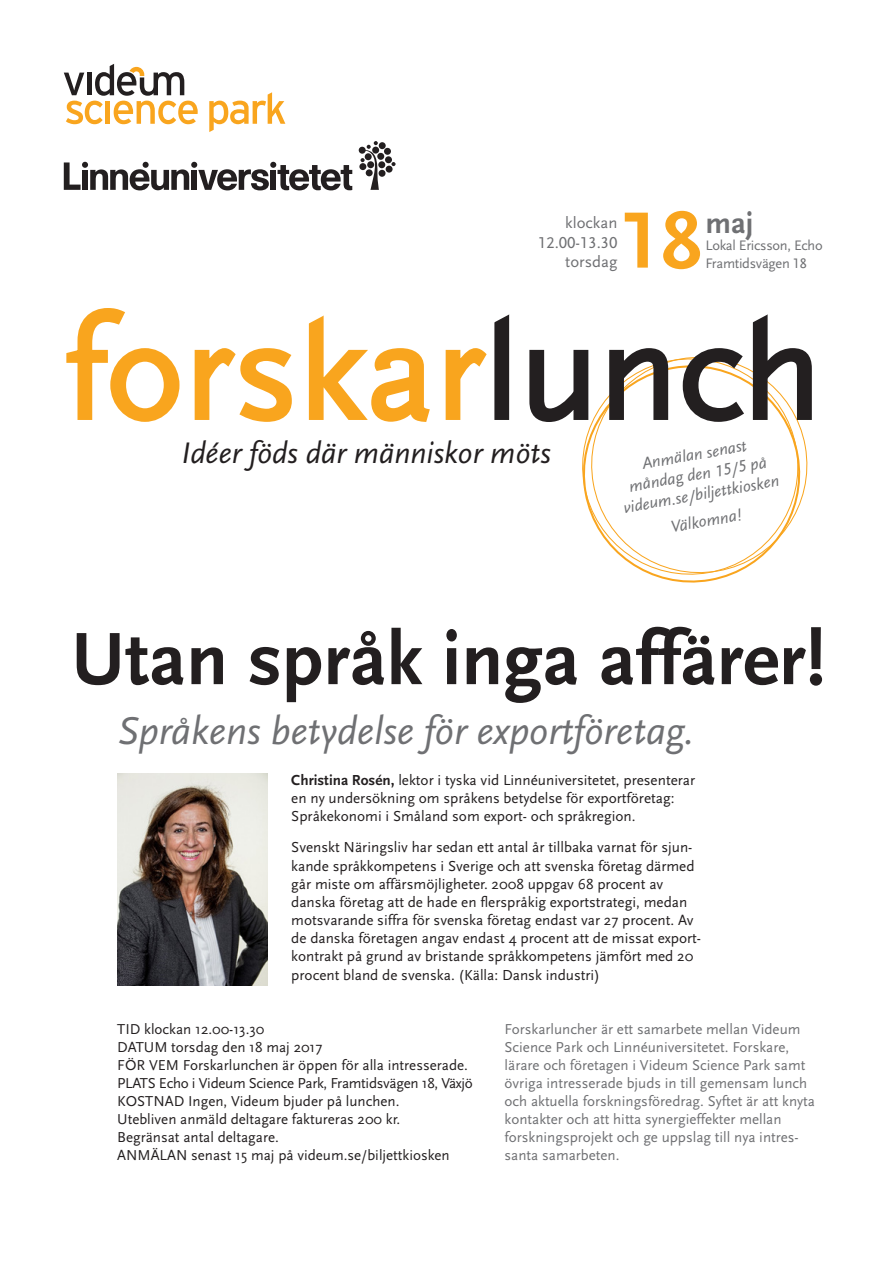
<style>
.page{position:relative;width:893px;height:1263px;background:#fff}
.page>*{position:absolute;margin:0;border:0;box-sizing:border-box;transform-origin:0 0}
.BRÖDTEXT_-_svart{font:146.4px "Scala Sans";color:#f9a51e}
.Rubrik{font:700 83.25px "Scala Sans LF";color:#f9a51e}
.SIDRUBRIK{font:700 77.4px "Scala Sans LF";color:#231f20}
.INGRESS_-_grå{font:italic 40.5px "Scala Sans LF";color:#6f7073}
.t1{font:italic 31.05px "Scala Sans";color:#231f20}
.Rubrik-2{font:700 30.75px "Scala Sans LF";color:#6f7073}
.Rubrik-3{font:italic 16.65px/20.1px "Scala Sans LF";color:#6f7073;text-align:center}
.Rubrik-4{font:16.35px/19.6px "Scala Sans LF";color:#6f7073;text-align:right}
.BRÖDTEXT_-_svart-2{font:15.15px/18.1px "Scala Sans";color:#231f20}
.FAKTATEXT{font:15px/18px "Scala Sans";color:#6f7073}
.BRÖDTEXT_-_svart-3{font:15px/18px "Scala Sans";color:#231f20}
.Rubrik-5{font:14.4px "Scala Sans LF";letter-spacing:-.02em;color:#6f7073}
.s1{color:#231f20}
.s2{font-weight:700}
</style>
<div class="page">
<svg style="left:582px;top:358px;width:226px;height:225px"></svg>
<svg style="left:66px;top:308px;width:114px;height:114px"></svg>
<svg style="left:445px;top:348px;width:42px;height:72px"></svg>
<div style="left:494px;top:309px;width:15px;height:111px;border:4px solid #231f20"></div>
<svg style="left:529px;top:349px;width:61px;height:75px"></svg>
<svg style="left:607px;top:348px;width:63px;height:74px"></svg>
<svg style="left:194px;top:315px;width:236px;height:107px"></svg>
<svg style="left:494px;top:309px;width:16px;height:19px"></svg>
<svg style="left:681px;top:314px;width:131px;height:110px"></svg>
<svg style="left:64px;top:162px;width:288px;height:28px"></svg>
<svg style="left:359px;top:141px;width:37px;height:49px"></svg>
<svg style="left:209px;top:92px;width:76px;height:40px"></svg>
<svg style="left:64px;top:64px;width:134px;height:60px"></svg>
<img style="left:117px;top:774px;width:150px;height:211px">
<p class="Rubrik" style="left:619px;top:196px;width:85px">18</p>
<p class="Rubrik-2" style="left:705px;top:207px;width:49px">maj</p>
<p class="Rubrik-5" style="left:705px;top:238px;width:119px">Lokal Ericsson, Echo</p>
<p class="Rubrik-4" style="left:538px;top:213px;width:81px">klockan<br>12.00-13.30</p>
<p class="Rubrik-4" style="left:565px;top:253px;width:54px">torsdag</p>
<p class="Rubrik-5" style="left:705px;top:255px;width:103px">Framtidsvägen 18</p>
<p class="BRÖDTEXT_-_svart" style="left:65px;top:291px;width:759px">forskar<span class="s1">lunch</span></p>
<p class="t1" style="left:181px;top:436px;width:371px">Idéer föds där människor möts</p>
<p class="Rubrik-3" style="left:615px;top:458px;width:159px;rotate:-10deg">Anmälan senast måndag den 15/5 på videum.se/biljettkiosken</p>
<p class="Rubrik-3" style="left:669px;top:517px;width:73px;rotate:-10deg">Välkomna!</p>
<p class="SIDRUBRIK" style="left:71px;top:617px;width:756px">Utan språk inga affärer!</p>
<p class="INGRESS_-_grå" style="left:117px;top:709px;width:579px">Språkens betydelse för exportföretag.</p>
<p class="BRÖDTEXT_-_svart-2" style="left:291px;top:771px;width:405px"><span class="s2">Christina Rosén,</span> lektor i tyska vid Linnéuniversitetet, presenterar en ny undersökning om språkens betydelse för exportföretag:<br>Språkekonomi i Småland som export- och språkregion.</p>
<p class="BRÖDTEXT_-_svart-2" style="left:291px;top:839px;width:411px">Svenskt Näringsliv har sedan ett antal år tillbaka varnat för sjun&shy;kande språkkompetens i Sverige och att svenska företag därmed går miste om affärsmöjligheter. 2008 uppgav 68 procent av danska företag att de hade en flerspråkig exportstrategi, medan motsvarande siffra för svenska företag endast var 27 procent. Av de danska företagen angav endast 4 procent att de missat export&shy;kontrakt på grund av bristande språkkompetens jämfört med 20 procent bland de svenska. (Källa: Dansk industri)</p>
<p class="BRÖDTEXT_-_svart-3" style="left:117px;top:1020px;width:357px">TID klockan 12.00-13.30<br>DATUM torsdag den 18 maj 2017<br>FÖR VEM Forskarlunchen är öppen för alla intresserade.<br>PLATS Echo i Videum Science Park, Framtidsvägen 18, Växjö KOSTNAD Ingen, Videum bjuder på lunchen.<br>Utebliven anmäld deltagare faktureras 200 kr.<br>Begränsat antal deltagare.<br>ANMÄLAN senast 15 maj på videum.se/biljettkiosken</p>
<p class="FAKTATEXT" style="left:505px;top:1020px;width:312px">Forskarluncher är ett samarbete mellan Videum Science Park och Linnéuniversitetet. Forskare, lärare och företagen i Videum Science Park samt övriga intresserade bjuds in till gemensam lunch och aktuella forskningsföredrag. Syftet är att knyta kontakter och att hitta synergieffekter mellan forskningsprojekt och ge uppslag till nya intres&shy;santa samarbeten.</p>
</div>
